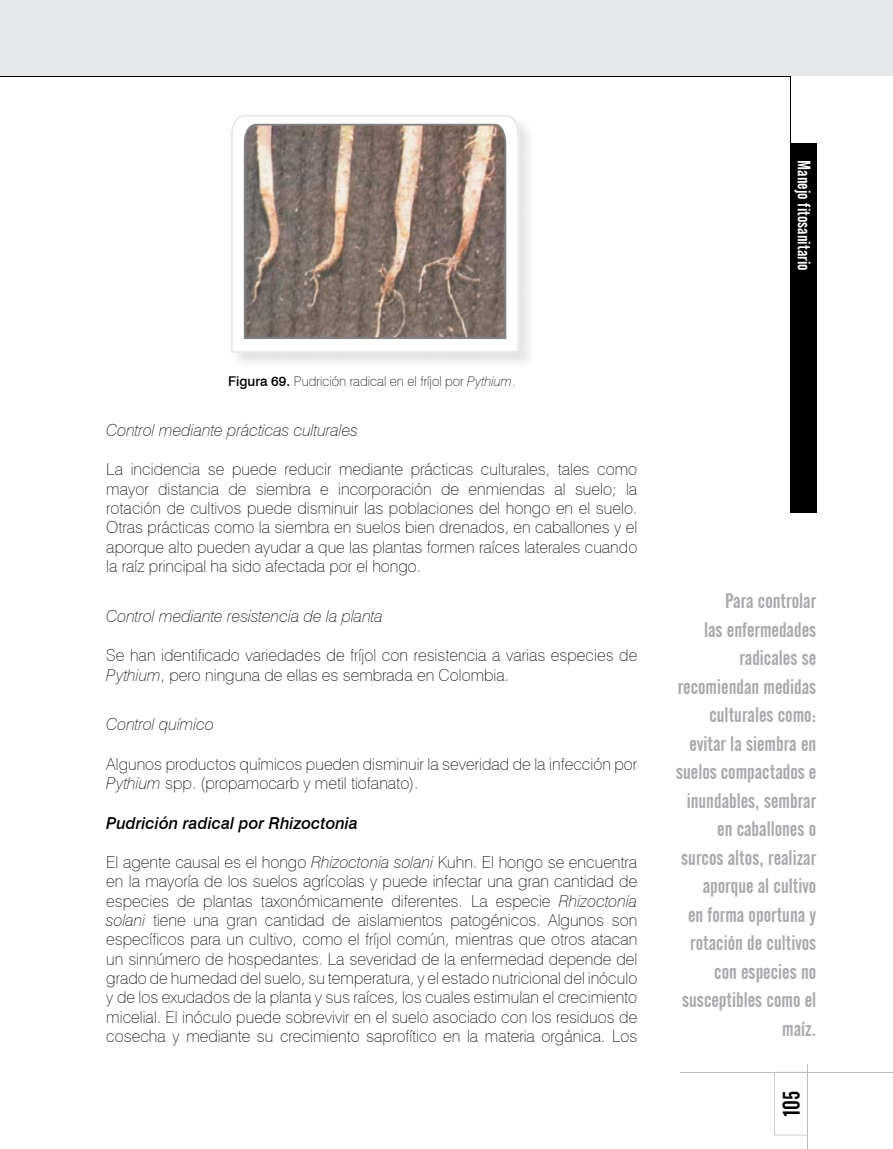
<style>
.page{position:relative;width:893px;height:1149px;background:#fff}
.page>*{position:absolute;margin:0;border:0;box-sizing:border-box;transform-origin:0 0}
.t1{font:24px "Alternate Gothic No 2 BT";color:#000}
.t2{font:21px/28.5px "Alternate Gothic No 2 BT";color:#a7a9ac;text-align:right}
.t3{font:18px "Alternate Gothic No 2 BT";color:#fff}
.t4{font:100 16.5px/19.4px "Swiss 721 BT";color:#000;text-align:justify}
.t5{font:italic 100 16.5px "Swiss 721 BT";color:#000}
.t6{font:italic 500 16.5px "Swiss 721 BT";color:#000}
.t7{font:100 13.5px "Swiss 721 BT";color:#000}
.s1{font-weight:500}
.s2{font-style:italic}
</style>
<div class="page">
<div style="left:790px;top:143px;width:26px;height:369px;background:#000"></div>
<hr style="left:0;top:77px;width:790px;height:1px;background:#000">
<svg style="left:774px;top:1072px;width:33px;height:62px"></svg>
<hr style="left:807px;top:1063px;width:1px;height:84px;background:#bcbdbf">
<hr style="left:680px;top:1071px;width:213px;height:1px;background:#bcbdbf">
<hr style="left:790px;top:77px;width:1px;height:88px;background:#000">
<div style="left:0;top:0;width:893px;height:76px;background:#e6e7e8"></div>
<svg style="left:232px;top:116px;width:286px;height:235px"></svg>
<svg style="left:244px;top:124px;width:262px;height:215px;background:#8c7c72"></svg>
<p class="t3" style="left:814px;top:160px;width:112px;rotate:90deg">Manejo fitosanitario</p>
<p class="t7" style="left:228px;top:373px;width:289px"><span class="s1">Figura 69.</span> Pudrición radical en el fríjol por <span class="s2">Pythium</span>.</p>
<p class="t5" style="left:106px;top:420px;width:253px">Control mediante prácticas culturales</p>
<p class="t4" style="left:106px;top:459px;width:532px">La incidencia se puede reducir mediante prácticas culturales, tales como mayor distancia de siembra e incorporación de enmiendas al suelo; la rotación de cultivos puede disminuir las poblaciones del hongo en el suelo.<br>Otras prácticas como la siembra en suelos bien drenados, en caballones y el aporque alto pueden ayudar a que las plantas formen raíces laterales cuando la raíz principal ha sido afectada por el hongo.</p>
<p class="t5" style="left:106px;top:606px;width:278px">Control mediante resistencia de la planta</p>
<p class="t4" style="left:106px;top:645px;width:532px">Se han identificado variedades de fríjol con resistencia a varias especies de<br><span class="s2">Pythium</span>, pero ninguna de ellas es sembrada en Colombia.</p>
<p class="t5" style="left:106px;top:714px;width:109px">Control químico</p>
<p class="t4" style="left:106px;top:753px;width:532px">Algunos productos químicos pueden disminuir la severidad de la infección por<br><span class="s2">Pythium</span> spp. (propamocarb y metil tiofanato).</p>
<p class="t6" style="left:106px;top:812px;width:253px">Pudrición radical por Rhizoctonia</p>
<p class="t4" style="left:106px;top:851px;width:533px">El agente causal es el hongo <span class="s2">Rhizoctonia solani</span> Kuhn. El hongo se encuentra en la mayoría de los suelos agrícolas y puede infectar una gran cantidad de especies de plantas taxonómicamente diferentes. La especie <span class="s2">Rhizoctonia solani</span> tiene una gran cantidad de aislamientos patogénicos. Algunos son específicos para un cultivo, como el fríjol común, mientras que otros atacan un sinnúmero de hospedantes. La severidad de la enfermedad depende del grado de humedad del suelo, su temperatura, y el estado nutricional del inóculo y de los exudados de la planta y sus raíces, los cuales estimulan el crecimiento micelial. El inóculo puede sobrevivir en el suelo asociado con los residuos de cosecha y mediante su crecimiento saprofítico en la materia orgánica. Los</p>
<p class="t2" style="left:676px;top:586px;width:142px">Para controlar<br>las enfermedades radicales se recomiendan medidas culturales como: evitar la siembra en suelos compactados e inundables, sembrar en caballones o surcos altos, realizar aporque al cultivo<br>en forma oportuna y rotación de cultivos con especies no susceptibles como el maíz.</p>
<h1 class="t1" style="left:778px;top:1115px;width:27px;rotate:-90deg">105</h1>
</div>
